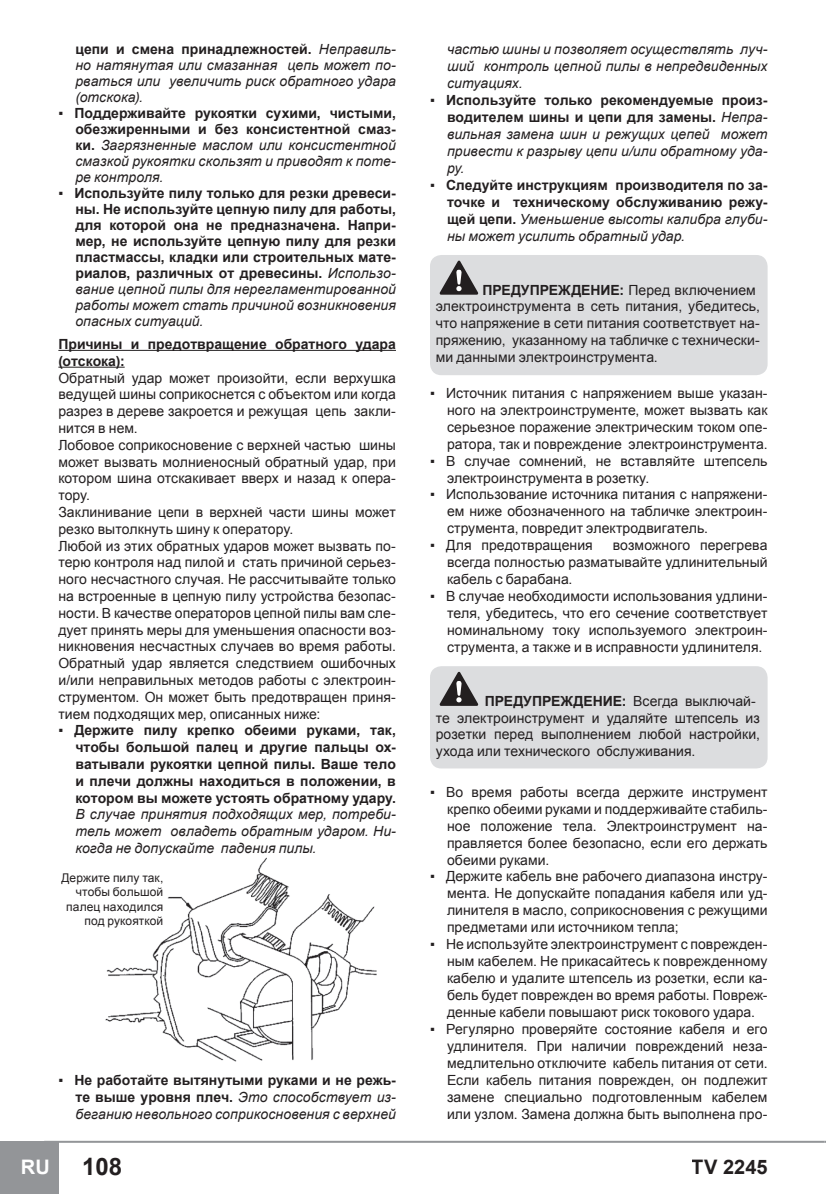
<style>
.page{position:relative;width:826px;height:1194px;background:#fff}
.page>*{position:absolute;margin:0;border:0;box-sizing:border-box;transform-origin:0 0}
.t1{font:700 24px "Arial";color:#231f20}
.t2{font:700 20px "Arial";color:#231f20}
.t3{font:700 20px "Arial";color:#fff}
.t4{font:14px/17px "Arial";letter-spacing:.005em;color:#231f20;text-align:justify}
.subtitle-underline{font:700 14px/16px "Arial";color:#231f20;text-align:justify}
.t5{font:italic 14px/16px "Arial";letter-spacing:.005em;color:#231f20;text-align:justify}
.t6{font:12px/14.4px "Arial";letter-spacing:.01em;color:#231f20;text-align:right}
.s1{font-weight:700;font-style:normal}
.s2{font-style:normal}
.s3{font-weight:400}
.s4{font-weight:400;font-style:italic}
.s5{font-weight:700}
</style>
<div class="page">
<div style="left:0;top:1141px;width:58px;height:53px;background:#939598"></div>
<hr style="left:44px;top:1141px;width:780px;height:2px;background:#939598">
<hr style="left:58px;top:350px;width:338px;height:1px;background:#231f20">
<hr style="left:58px;top:367px;width:67px;height:1px;background:#231f20">
<img style="left:105px;top:857px;width:272px;height:205px">
<div style="left:430px;top:255px;width:337px;height:120px;background:#dcdddf;border-radius:11px"></div>
<svg style="left:439px;top:261px;width:39px;height:34px"></svg>
<div style="left:430px;top:666px;width:337px;height:102px;background:#dcdddf;border-radius:11px"></div>
<svg style="left:439px;top:672px;width:39px;height:34px"></svg>
<p class="t5" style="left:75px;top:42px;width:322px"><span class="s1">цепи и смена принадлежностей.</span> Неправиль&shy;но натянутая или смазанная цепь может по&shy;рваться или увеличить риск обратного удара (отскока).</p>
<p class="t5" style="left:75px;top:106px;width:322px;text-indent:-17px"><span class="s2">▪</span> <span class="s1">Поддерживайте рукоятки сухими, чистыми, обезжиренными и без консистентной смаз&shy;ки.</span> Загрязненные маслом или консистентной смазкой рукоятки скользят и приводят к поте&shy;ре контроля.</p>
<p class="subtitle-underline" style="left:75px;top:186px;width:322px;text-indent:-17px"><span class="s3">▪</span> Используйте пилу только для резки древеси&shy;ны. Не используйте цепную пилу для работы, для которой она не предназначена. Напри&shy;мер, не используйте цепную пилу для резки пластмассы, кладки или строительных мате&shy;риалов, различных от древесины. <span class="s4">Использо&shy;вание цепной пилы для нерегламентированной работы может стать причиной возникновения опасных ситуаций.</span></p>
<p class="subtitle-underline" style="left:58px;top:336px;width:339px;line-height:16.8px">Причины и предотвращение обратного удара (отскока):</p>
<p class="t4" style="left:58px;top:369px;width:339px">Обратный удар может произойти, если верхушка ведущей шины соприкоснется с объектом или когда разрез в дереве закроется и режущая цепь закли&shy;нится в нем.</p>
<p class="t4" style="left:58px;top:436px;width:339px">Лобовое соприкосновение с верхней частью шины может вызвать молниеносный обратный удар, при котором шина отскакивает вверх и назад к опера&shy;тору.</p>
<p class="t4" style="left:58px;top:504px;width:339px">Заклинивание цепи в верхней части шины может резко вытолкнуть шину к оператору.</p>
<p class="t4" style="left:58px;top:537px;width:339px">Любой из этих обратных ударов может вызвать по&shy;терю контроля над пилой и стать причиной серьез&shy;ного несчастного случая. Не рассчитывайте только на встроенные в цепную пилу устройства безопас&shy;ности. В качестве операторов цепной пилы вам сле&shy;дует принять меры для уменьшения опасности воз&shy;никновения несчастных случаев во время работы.<br>Обратный удар является следствием ошибочных и/или неправильных методов работы с электроин&shy;струментом. Он может быть предотвращен приня&shy;тием подходящих мер, описанных ниже:</p>
<p class="subtitle-underline" style="left:75px;top:722px;width:322px;line-height:16.8px;text-indent:-17px"><span class="s3">▪</span> Держите пилу крепко обеими руками, так, чтобы большой палец и другие пальцы ох&shy;ватывали рукоятки цепной пилы. Ваше тело и плечи должны находиться в положении, в котором вы можете устоять обратному удару.<br><span class="s4">В случае принятия подходящих мер, потреби&shy;тель может овладеть обратным ударом. Ни&shy;когда не допускайте падения пилы.</span></p>
<p class="t6" style="left:62px;top:871px;width:103px">Держите пилу так, чтобы большой палец находился под рукояткой</p>
<p class="t5" style="left:75px;top:1072px;width:322px;line-height:16.8px;text-indent:-17px"><span class="s2">▪</span> <span class="s1">Не работайте вытянутыми руками и не режь&shy;те выше уровня плеч.</span> Это способствует из&shy;беганию невольного соприкосновения с верхней</p>
<p class="t5" style="left:447px;top:41px;width:322px;line-height:17px">частью шины и позволяет осуществлять луч&shy;ший контроль цепной пилы в непредвиденных ситуациях.</p>
<p class="t5" style="left:447px;top:92px;width:322px;line-height:17px;text-indent:-17px"><span class="s2">▪</span> <span class="s1">Используйте только рекомендуемые произ&shy;водителем шины и цепи для замены.</span> Непра&shy;вильная замена шин и режущих цепей может привести к разрыву цепи и/или обратному уда&shy;ру.</p>
<p class="subtitle-underline" style="left:447px;top:177px;width:322px;line-height:17px;text-indent:-17px"><span class="s3">▪</span> Следуйте инструкциям производителя по за&shy;точке и техническому обслуживанию режу&shy;щей цепи. <span class="s4">Уменьшение высоты калибра глуби&shy;ны может усилить обратный удар.</span></p>
<p class="t4" style="left:435px;top:281px;width:326px;text-align:left;text-indent:47px"><span class="s5">ПРЕДУПРЕЖДЕНИЕ:</span> Перед включением электроинструмента в сеть питания, убедитесь, что напряжение в сети питания соответствует на&shy;пряжению, указанному на табличке с технически&shy;ми данными электроинструмента.</p>
<p class="t4" style="left:447px;top:384px;width:322px;text-indent:-17px">▪ Источник питания с напряжением выше указан&shy;ного на электроинструменте, может вызвать как серьезное поражение электрическим током опе&shy;ратора, так и повреждение электроинструмента.</p>
<p class="t4" style="left:447px;top:452px;width:322px;text-indent:-17px">▪ В случае сомнений, не вставляйте штепсель электроинструмента в розетку.</p>
<p class="t4" style="left:447px;top:486px;width:322px;text-indent:-17px">▪ Использование источника питания с напряжени&shy;ем ниже обозначенного на табличке электроин&shy;струмента, повредит электродвигатель.</p>
<p class="t4" style="left:430px;top:537px;width:164px">▪ Для предотвращения</p>
<p class="t4" style="left:447px;top:537px;width:322px;text-indent:166px">возможного перегрева всегда полностью разматывайте удлинительный кабель с барабана.</p>
<p class="t4" style="left:447px;top:588px;width:322px;text-indent:-17px">▪ В случае необходимости использования удлини&shy;теля, убедитесь, что его сечение соответствует номинальному току используемого электроин&shy;струмента, а также и в исправности удлинителя.</p>
<p class="t4" style="left:435px;top:693px;width:326px;text-align:left;text-indent:49px"><span class="s5">ПРЕДУПРЕЖДЕНИЕ:</span> Всегда выключай&shy;те электроинструмент и удаляйте штепсель из розетки перед выполнением любой настройки, ухода или технического обслуживания.</p>
<p class="t4" style="left:447px;top:783px;width:322px;text-indent:-17px">▪ Во время работы всегда держите инструмент крепко обеими руками и поддерживайте стабиль&shy;ное положение тела. Электроинструмент на&shy;правляется более безопасно, если его держать обеими руками.</p>
<p class="t4" style="left:447px;top:868px;width:322px;text-indent:-17px">▪ Держите кабель вне рабочего диапазона инстру&shy;мента. Не допускайте попадания кабеля или уд&shy;линителя в масло, соприкосновения с режущими предметами или источником тепла;</p>
<p class="t4" style="left:447px;top:936px;width:322px;text-indent:-17px">▪ Не используйте электроинструмент с поврежден&shy;ным кабелем. Не прикасайтесь к поврежденному кабелю и удалите штепсель из розетки, если ка&shy;бель будет поврежден во время работы. Повреж&shy;денные кабели повышают риск токового удара.</p>
<p class="t4" style="left:447px;top:1021px;width:322px;text-indent:-17px">▪ Регулярно проверяйте состояние кабеля и его удлинителя. При наличии повреждений неза&shy;медлительно отключите кабель питания от сети.<br>Если кабель питания поврежден, он подлежит замене специально подготовленным кабелем или узлом. Замена должна быть выполнена про-</p>
<h2 class="t3" style="left:21px;top:1153px;width:30px">RU</h2>
<h1 class="t1" style="left:82px;top:1151px;width:42px">108</h1>
<h2 class="t2" style="left:691px;top:1153px;width:77px">TV 2245</h2>
</div>
